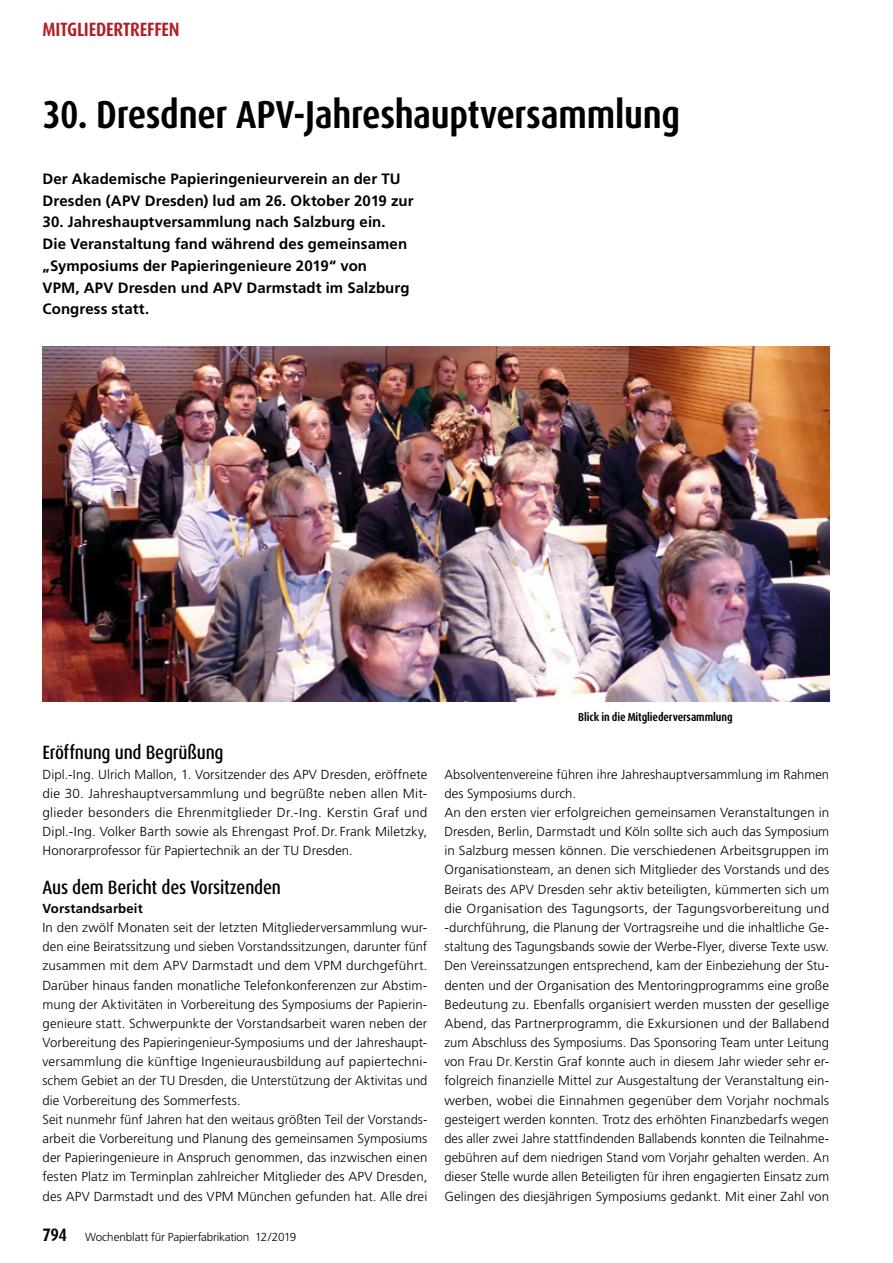
<style>
.page{position:relative;width:893px;height:1263px;background:#fff}
.page>*{position:absolute;margin:0;border:0;box-sizing:border-box;transform-origin:0 0}
.t1{font:700 condensed 39px "Dax OT";letter-spacing:-.01em;color:#000}
.t2{font:500 condensed 19.35px "Dax OT";letter-spacing:-.01em;color:#000}
.t3{font:700 condensed 19.35px "Dax OT";letter-spacing:-.015em;color:#b01f28}
.t4{font:700 15px/21.8px "Frutiger LT Std";letter-spacing:.005em;color:#000}
.t5{font:300 13.2px/19.2px "Frutiger LT Std";letter-spacing:.005em;color:#000}
.t6{font:700 13.2px "Frutiger LT Std";letter-spacing:.01em;color:#000}
.t7{font:300 11.7px "Frutiger LT Std";letter-spacing:-.015em;color:#000}
.t8{font:700 condensed 11.7px "Dax OT";letter-spacing:-.005em;color:#000}
.s1{font-family:"Dax OT";font-weight:700;font-stretch:condensed;font-size:18px}
</style>
<div class="page">
<img style="left:43px;top:347px;width:786px;height:355px">
<h2 class="t3" style="left:43px;top:19px;width:139px">MITGLIEDERTREFFEN</h2>
<h1 class="t1" style="left:43px;top:95px;width:639px">30. Dresdner APV-Jahreshauptversammlung</h1>
<p class="t4" style="left:43px;top:169px;width:373px">Der Akademische Papieringenieurverein an der TU<br>Dresden (APV Dresden) lud am 26. Oktober 2019 zur</p>
<p class="t4" style="left:43px;top:212px;width:369px">30. Jahreshauptversammlung nach Salzburg ein.<br>Die Veranstaltung fand während des gemeinsamen „Symposiums der Papieringenieure 2019“ von<br>VPM, APV Dresden und APV Darmstadt im Salzburg Congress statt.</p>
<h2 class="t2" style="left:43px;top:744px;width:183px">Eröffnung und Begrüßung</h2>
<p class="t5" style="left:43px;top:765px;width:386px;text-align:justify">Dipl.-Ing. Ulrich Mallon, 1. Vorsitzender des APV Dresden, eröffnete die 30. Jahreshauptversammlung und begrüßte neben allen Mit&shy;glieder besonders die Ehrenmitglieder Dr.-Ing. Kerstin Graf und Dipl.-Ing. Volker Barth sowie als Ehrengast Prof. Dr. Frank Miletzky, Honorarprofessor für Papiertechnik an der TU Dresden.</p>
<h2 class="t2" style="left:43px;top:878px;width:240px">Aus dem Bericht des Vorsitzenden</h2>
<p class="t6" style="left:43px;top:903px;width:102px">Vorstandsarbeit</p>
<p class="t5" style="left:43px;top:918px;width:386px">In den zwölf Monaten seit der letzten Mitgliederversammlung wur&shy;den eine Beiratssitzung und sieben Vorstandssitzungen, darunter fünf zusammen mit dem APV Darmstadt und dem VPM durchgeführt.<br>Darüber hinaus fanden monatliche Telefonkonferenzen zur Abstim&shy;mung der Aktivitäten in Vorbereitung des Symposiums der Papierin&shy;genieure statt. Schwerpunkte der Vorstandsarbeit waren neben der Vorbereitung des Papieringenieur-Symposiums und der Jahreshaupt&shy;versammlung die künftige Ingenieurausbildung auf papiertechni&shy;schem Gebiet an der TU Dresden, die Unterstützung der Aktivitas und die Vorbereitung des Sommerfests.<br>Seit nunmehr fünf Jahren hat den weitaus größten Teil der Vorstands&shy;arbeit die Vorbereitung und Planung des gemeinsamen Symposiums der Papieringenieure in Anspruch genommen, das inzwischen einen festen Platz im Terminplan zahlreicher Mitglieder des APV Dresden, des APV Darmstadt und des VPM München gefunden hat. Alle drei</p>
<p class="t7" style="left:43px;top:1231px;width:255px"><span class="s1">794</span> Wochenblatt für Papierfabrikation 12 /2019</p>
<p class="t8" style="left:578px;top:711px;width:156px">Blick in die Mitgliederversammlung</p>
<p class="t5" style="left:444px;top:765px;width:386px">Absolventenvereine führen ihre Jahreshauptversammlung im Rahmen des Symposiums durch.<br>An den ersten vier erfolgreichen gemeinsamen Veranstaltungen in Dresden, Berlin, Darmstadt und Köln sollte sich auch das Symposium in Salzburg messen können. Die verschiedenen Arbeitsgruppen im Organisationsteam, an denen sich Mitglieder des Vorstands und des Beirats des APV Dresden sehr aktiv beteiligten, kümmerten sich um die Organisation des Tagungsorts, der Tagungsvorbereitung und -durchführung, die Planung der Vortragsreihe und die inhaltliche Ge&shy;staltung des Tagungsbands sowie der Werbe-Flyer, diverse Texte usw.<br>Den Vereinssatzungen entsprechend, kam der Einbeziehung der Stu&shy;denten und der Organisation des Mentoringprogramms eine große Bedeutung zu. Ebenfalls organisiert werden mussten der gesellige Abend, das Partnerprogramm, die Exkursionen und der Ballabend zum Abschluss des Symposiums. Das Sponsoring Team unter Leitung von Frau Dr. Kerstin Graf konnte auch in diesem Jahr wieder sehr er&shy;folgreich inanzielle Mittel zur Ausgestaltung der Veranstaltung ein&shy;werben, wobei die Einnahmen gegenüber dem Vorjahr nochmals gesteigert werden konnten. Trotz des erhöhten Finanzbedarfs wegen des aller zwei Jahre stattindenden Ballabends konnten die Teilnahme&shy;gebühren auf dem niedrigen Stand vom Vorjahr gehalten werden. An dieser Stelle wurde allen Beteiligten für ihren engagierten Einsatz zum Gelingen des diesjährigen Symposiums gedankt. Mit einer Zahl von</p>
</div>
